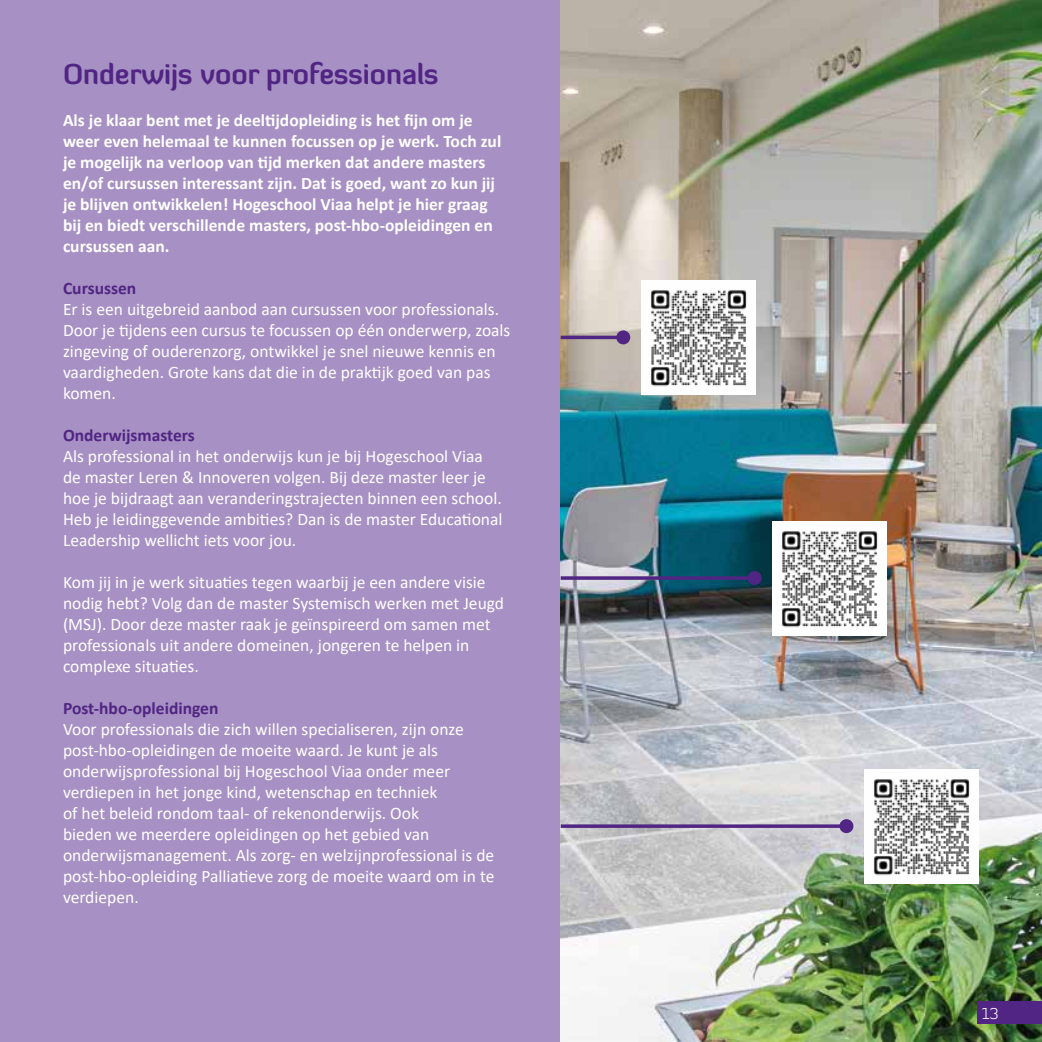
<style>
.page{position:relative;width:1042px;height:1042px;background:#a790c3}
.page>*{position:absolute;margin:0;border:0;box-sizing:border-box;transform-origin:0 0}
.t1{font:700 28px "Diavlo";color:#502583}
.t2{font:17.5px/21px "Calibri";color:#fff}
.t3{font:700 17.5px/21px "Calibri";color:#fff}
.t4{font:700 17.5px "Calibri";color:#502583}
.t5{font:300 15.75px "Diavlo";color:#fff}
</style>
<div class="page">
<img style="left:561px;top:0;width:481px;height:1042px">
<img style="left:641px;top:280px;width:114px;height:114px">
<img style="left:773px;top:521px;width:114px;height:114px">
<img style="left:864px;top:769px;width:114px;height:114px">
<hr style="left:561px;top:336px;width:62px;height:3px;background:#502583">
<div style="left:616px;top:330px;width:14px;height:14px;background:#502583;border-radius:50%"></div>
<svg style="left:561px;top:576px;width:186px;height:4px"></svg>
<div style="left:747px;top:571px;width:14px;height:14px;background:#502583;border-radius:50%"></div>
<svg style="left:561px;top:824px;width:278px;height:4px"></svg>
<div style="left:839px;top:819px;width:14px;height:14px;background:#502583;border-radius:50%"></div>
<div style="left:977px;top:1002px;width:65px;height:22px;background:#502583"></div>
<h1 class="t1" style="left:63px;top:56px;width:377px">Onderwijs voor professionals</h1>
<p class="t3" style="left:63px;top:109px;width:440px">Als je klaar bent met je deeltijdopleiding is het fijn om je weer even helemaal te kunnen focussen op je werk. Toch zul je mogelijk na verloop van tijd merken dat andere masters en/of cursussen interessant zijn. Dat is goed, want zo kun jij je blijven ontwikkelen! Hogeschool Viaa helpt je hier graag bij en biedt verschillende masters, post-hbo-opleidingen en cursussen aan.</p>
<p class="t4" style="left:63px;top:276px;width:75px">Cursussen</p>
<p class="t2" style="left:63px;top:298px;width:449px">Er is een uitgebreid aanbod aan cursussen voor professionals.<br>Door je tijdens een cursus te focussen op één onderwerp, zoals zingeving of ouderenzorg, ontwikkel je snel nieuwe kennis en vaardigheden. Grote kans dat die in de praktijk goed van pas komen.</p>
<p class="t4" style="left:63px;top:423px;width:133px">Onderwijsmasters</p>
<p class="t2" style="left:63px;top:445px;width:441px">Als professional in het onderwijs kun je bij Hogeschool Viaa de master Leren &amp; Innoveren volgen. Bij deze master leer je hoe je bijdraagt aan veranderingstrajecten binnen een school.<br>Heb je leidinggevende ambities? Dan is de master Educational Leadership wellicht iets voor jou.</p>
<p class="t2" style="left:63px;top:571px;width:443px">Kom jij in je werk situaties tegen waarbij je een andere visie nodig hebt? Volg dan de master Systemisch werken met Jeugd (MSJ). Door deze master raak je geïnspireerd om samen met professionals uit andere domeinen, jongeren te helpen in complexe situaties.</p>
<p class="t4" style="left:63px;top:696px;width:157px">Post-hbo-opleidingen</p>
<p class="t2" style="left:63px;top:718px;width:433px">Voor professionals die zich willen specialiseren, zijn onze post-hbo-opleidingen de moeite waard. Je kunt je als onderwijsprofessional bij Hogeschool Viaa onder meer verdiepen in het jonge kind, wetenschap en techniek<br>of het beleid rondom taal- of rekenonderwijs. Ook<br>bieden we meerdere opleidingen op het gebied van onderwijsmanagement. Als zorg- en welzijnprofessional is de post-hbo-opleiding Palliatieve zorg de moeite waard om in te verdiepen.</p>
<p class="t5" style="left:981px;top:1003px;width:19px">13</p>
</div>
